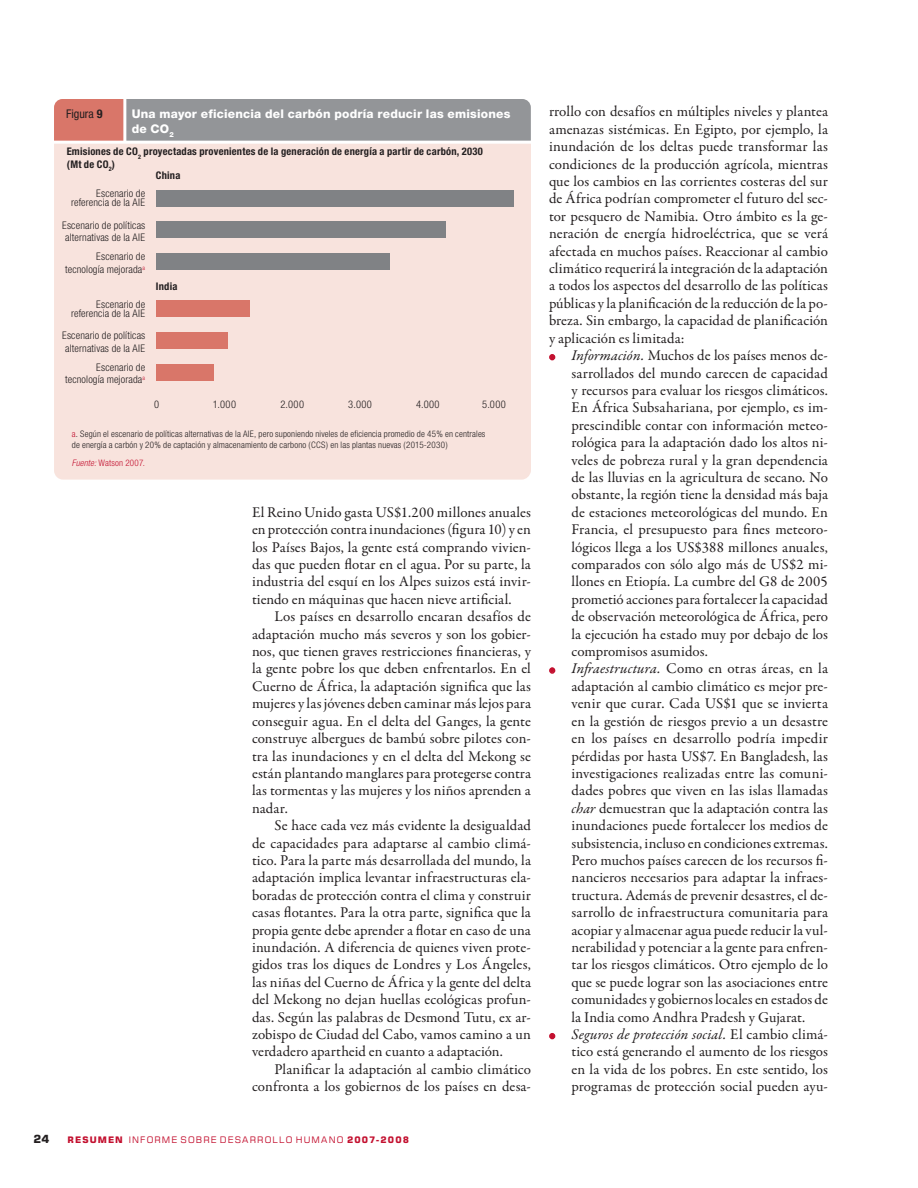
<style>
.page{position:relative;width:918px;height:1188px;background:#fff}
.page>*{position:absolute;margin:0;border:0;box-sizing:border-box;transform-origin:0 0}
.t1{font:15px/17.4px "Garamond Premr Pro";letter-spacing:.005em;color:#231f20;text-align:justify}
.t2{font:800 12px/15px "Helvetica Neue";letter-spacing:.02em;color:#fff}
.t3{font:condensed 12px "Helvetica Neue";color:#231f20}
.t4{font:700 11.25px "Square 721 BT";color:#231f20}
.t5{font:300 condensed 10.5px/12.6px "Helvetica Neue";letter-spacing:.015em;color:#231f20;text-align:right}
.t6{font:700 condensed 10.5px/12.6px "Helvetica Neue";letter-spacing:.02em;color:#231f20}
.t7{font:300 condensed 9px/10.8px "Helvetica Neue";letter-spacing:.015em;color:#231f20}
.t8{font:9px "Square 721 BT";letter-spacing:.125em;color:#c3102f}
.t9{font:300 condensed 9px "Helvetica Neue";letter-spacing:.025em;color:#c3102f}
.s1{font-weight:700}
.s2{color:#c3102f}
.s3{font-style:italic}
</style>
<div class="page">
<svg style="left:549px;top:354px;width:6px;height:6px"></svg>
<div style="left:549px;top:667px;width:6px;height:7px;border:2px solid #c3102f;border-radius:50%"></div>
<svg style="left:549px;top:1033px;width:6px;height:6px"></svg>
<svg style="left:54px;top:99px;width:477px;height:42px;background:#9e9292"></svg>
<div style="left:54px;top:144px;width:477px;height:336px;background:#f8e3dd"></div>
<div style="left:156px;top:301px;width:93px;height:16px;background:#d97669"></div>
<div style="left:156px;top:190px;width:358px;height:16px;background:#808285"></div>
<div style="left:156px;top:332px;width:72px;height:17px;background:#d97669"></div>
<div style="left:156px;top:364px;width:58px;height:17px;background:#d97669"></div>
<div style="left:156px;top:222px;width:289px;height:16px;background:#808285"></div>
<div style="left:156px;top:253px;width:234px;height:17px;background:#808285"></div>
<p class="t3" style="left:66px;top:107px;width:38px">Figura <span class="s1">9</span></p>
<p class="t2" style="left:132px;top:106px;width:380px">Una mayor eficiencia del carbón podría reducir las emisiones de CO<sub>2</sub></p>
<p class="t6" style="left:67px;top:145px;width:418px">Emisiones de CO<sub>2</sub> proyectadas provenientes de la generación de energía a partir de carbón, 2030 (Mt de CO<sub>2</sub>)</p>
<p class="t6" style="left:156px;top:169px;width:26px">China</p>
<p class="t5" style="left:71px;top:188px;width:76px;line-height:9.6px">Escenario de referencia de la AIE</p>
<p class="t5" style="left:62px;top:218px;width:85px;text-align:center">Escenario de políticas alternativas de la AIE</p>
<p class="t5" style="left:65px;top:250px;width:82px">Escenario de tecnología mejorada<sup>a</sup></p>
<p class="t5" style="left:71px;top:299px;width:76px;line-height:9.6px">Escenario de referencia de la AIE</p>
<p class="t5" style="left:62px;top:329px;width:85px;text-align:center">Escenario de políticas alternativas de la AIE</p>
<p class="t5" style="left:65px;top:361px;width:82px">Escenario de tecnología mejorada<sup>a</sup></p>
<p class="t6" style="left:156px;top:280px;width:23px">India</p>
<p class="t5" style="left:154px;top:398px;width:7px">0</p>
<p class="t5" style="left:213px;top:398px;width:25px">1.000</p>
<p class="t5" style="left:280px;top:398px;width:25px">2.000</p>
<p class="t5" style="left:348px;top:398px;width:25px">3.000</p>
<p class="t5" style="left:416px;top:398px;width:25px">4.000</p>
<p class="t5" style="left:482px;top:398px;width:25px">5.000</p>
<p class="t7" style="left:72px;top:428px;width:415px"><span class="s2">a</span>. Según el escenario de políticas alternativas de la AIE, pero suponiendo niveles de eficiencia promedio de 45% en centrales de energía a carbón y 20% de captación y almacenamiento de carbono (CCS) en las plantas nuevas (2015-2030)</p>
<p class="t9" style="left:72px;top:457px;width:74px"><span class="s3">Fuente:</span> Watson 2007.</p>
<p class="t1" style="left:252px;top:504px;width:281px">El Reino Unido gasta US$1.200 millones anuales en protección contra inundaciones (figura 10) y en los Países Bajos, la gente está comprando vivien&shy;das que pueden flotar en el agua. Por su parte, la industria del esquí en los Alpes suizos está invir&shy;tiendo en máquinas que hacen nieve artificial.</p>
<p class="t1" style="left:252px;top:608px;width:281px;text-indent:22px">Los países en desarrollo encaran desafíos de adaptación mucho más severos y son los gobier&shy;nos, que tienen graves restricciones financieras, y la gente pobre los que deben enfrentarlos. En el Cuerno de África, la adaptación significa que las mujeres y las jóvenes deben caminar más lejos para conseguir agua. En el delta del Ganges, la gente construye albergues de bambú sobre pilotes con&shy;tra las inundaciones y en el delta del Mekong se están plantando manglares para protegerse contra las tormentas y las mujeres y los niños aprenden a nadar.</p>
<p class="t1" style="left:252px;top:817px;width:281px;text-indent:22px">Se hace cada vez más evidente la desigualdad de capacidades para adaptarse al cambio climá&shy;tico. Para la parte más desarrollada del mundo, la adaptación implica levantar infraestructuras ela&shy;boradas de protección contra el clima y construir casas flotantes. Para la otra parte, significa que la propia gente debe aprender a flotar en caso de una inundación. A diferencia de quienes viven prote&shy;gidos tras los diques de Londres y Los Ángeles, las niñas del Cuerno de África y la gente del delta del Mekong no dejan huellas ecológicas profun&shy;das. Según las palabras de Desmond Tutu, ex ar&shy;zobispo de Ciudad del Cabo, vamos camino a un verdadero apartheid en cuanto a adaptación.</p>
<p class="t1" style="left:252px;top:1061px;width:281px;text-align:right">Planificar la adaptación al cambio climático confronta a los gobiernos de los países en desa-</p>
<p class="t4" style="left:34px;top:1132px;width:17px">24</p>
<p class="t8" style="left:68px;top:1134px;width:343px"><span class="s1">RESUMEN</span> INFORME SOBRE DESARROLLO HUMANO <span class="s1">2007-2008</span></p>
<p class="t1" style="left:549px;top:103px;width:281px">rrollo con desafíos en múltiples niveles y plantea amenazas sistémicas. En Egipto, por ejemplo, la inundación de los deltas puede transformar las condiciones de la producción agrícola, mientras que los cambios en las corrientes costeras del sur de África podrían comprometer el futuro del sec&shy;tor pesquero de Namibia. Otro ámbito es la ge&shy;neración de energía hidroeléctrica, que se verá afectada en muchos países. Reaccionar al cambio climático requerirá la integración de la adaptación a todos los aspectos del desarrollo de las políticas públicas y la planificación de la reducción de la po&shy;breza. Sin embargo, la capacidad de planificación y aplicación es limitada:</p>
<p class="t1" style="left:572px;top:347px;width:258px;text-indent:-22px"><span class="s2">•</span> <span class="s3">Información.</span> Muchos de los países menos de&shy;sarrollados del mundo carecen de capacidad y recursos para evaluar los riesgos climáticos.<br>En África Subsahariana, por ejemplo, es im&shy;prescindible contar con información meteo&shy;rológica para la adaptación dado los altos ni&shy;veles de pobreza rural y la gran dependencia de las lluvias en la agricultura de secano. No obstante, la región tiene la densidad más baja de estaciones meteorológicas del mundo. En Francia, el presupuesto para fines meteoro&shy;lógicos llega a los US$388 millones anuales, comparados con sólo algo más de US$2 mi&shy;llones en Etiopía. La cumbre del G8 de 2005 prometió acciones para fortalecer la capacidad de observación meteorológica de África, pero la ejecución ha estado muy por debajo de los compromisos asumidos.</p>
<p class="t1" style="left:572px;top:660px;width:258px;text-indent:-22px"><span class="s2">•</span> <span class="s3">Infraestructura.</span> Como en otras áreas, en la adaptación al cambio climático es mejor pre&shy;venir que curar. Cada US$1 que se invierta en la gestión de riesgos previo a un desastre en los países en desarrollo podría impedir pérdidas por hasta US$7. En Bangladesh, las investigaciones realizadas entre las comuni&shy;dades pobres que viven en las islas llamadas <span class="s3">char</span> demuestran que la adaptación contra las inundaciones puede fortalecer los medios de subsistencia, incluso en condiciones extremas.<br>Pero muchos países carecen de los recursos fi&shy;nancieros necesarios para adaptar la infraes&shy;tructura. Además de prevenir desastres, el de&shy;sarrollo de infraestructura comunitaria para acopiar y almacenar agua puede reducir la vul&shy;nerabilidad y potenciar a la gente para enfren&shy;tar los riesgos climáticos. Otro ejemplo de lo que se puede lograr son las asociaciones entre comunidades y gobiernos locales en estados de la India como Andhra Pradesh y Gujarat.</p>
<p class="t1" style="left:572px;top:1026px;width:258px;text-indent:-22px"><span class="s2">•</span> <span class="s3">Seguros de protección social.</span> El cambio climá&shy;tico está generando el aumento de los riesgos en la vida de los pobres. En este sentido, los programas de protección social pueden ayu-</p>
</div>
